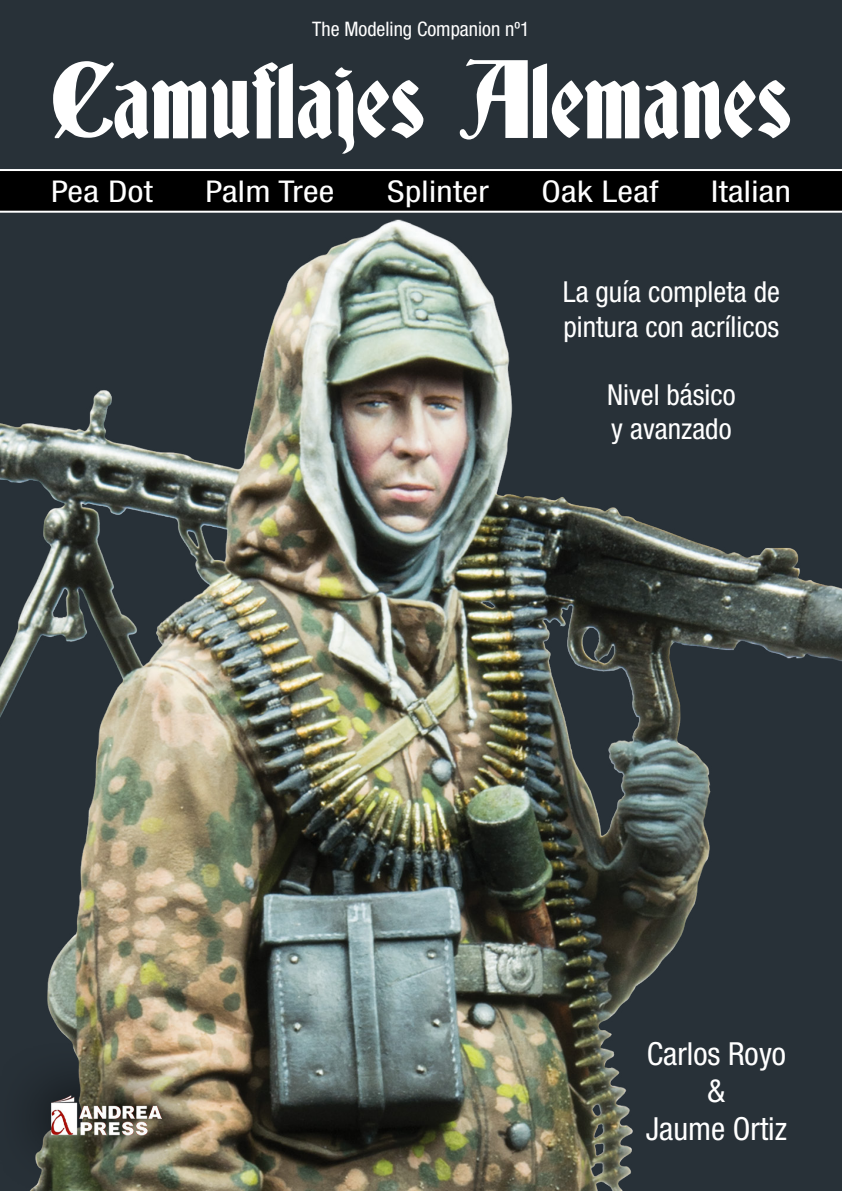
<style>
.page{position:relative;width:842px;height:1191px;background:#fff}
.page>*{position:absolute;margin:0;border:0;box-sizing:border-box;transform-origin:0 0}
.t1{font:99.2px "Germania";color:#fff}
.t2{font:condensed 31.8px/37.6px "Helvetica Neue LT Std";color:#fff;text-align:center}
.t3{font:condensed 30px "Helvetica Neue LT Std";letter-spacing:.01em;color:#fff;scale:1.17 1}
.t4{font:condensed 29px/34.2px "Helvetica Neue LT Std";color:#fff}
.t5{font:condensed 20px "Helvetica Neue LT Std";color:#fff}
</style>
<div class="page">
<div style="left:0;top:0;width:842px;height:216px;background:#283138"></div>
<img style="left:0;top:216px;width:842px;height:975px">
<div style="left:0;top:1037px;width:218px;height:154px;background:#000;opacity:.8"></div>
<img style="left:51px;top:1092px;width:111px;height:48px">
<svg style="left:0;top:169px;width:842px;height:44px;background:#171717"></svg>
<p class="t5" style="left:312px;top:17px;width:219px">The Modeling Companion nº1</p>
<h1 class="t1" style="left:51px;top:34px;width:741px">Camuflajes Alemanes</h1>
<p class="t3" style="left:51px;top:174px;width:88px">Pea Dot</p>
<p class="t3" style="left:206px;top:174px;width:112px">Palm Tree</p>
<p class="t3" style="left:387px;top:174px;width:88px">Splinter</p>
<p class="t3" style="left:541px;top:174px;width:101px">Oak Leaf</p>
<p class="t3" style="left:711px;top:174px;width:70px">Italian</p>
<p class="t4" style="left:563px;top:275px;width:219px">La guía completa de pintura con acrílicos</p>
<p class="t4" style="left:607px;top:377px;width:130px">Nivel básico y avanzado</p>
<p class="t2" style="left:646px;top:1034px;width:143px">Carlos Royo &amp;<br>Jaume Ortiz</p>
</div>
